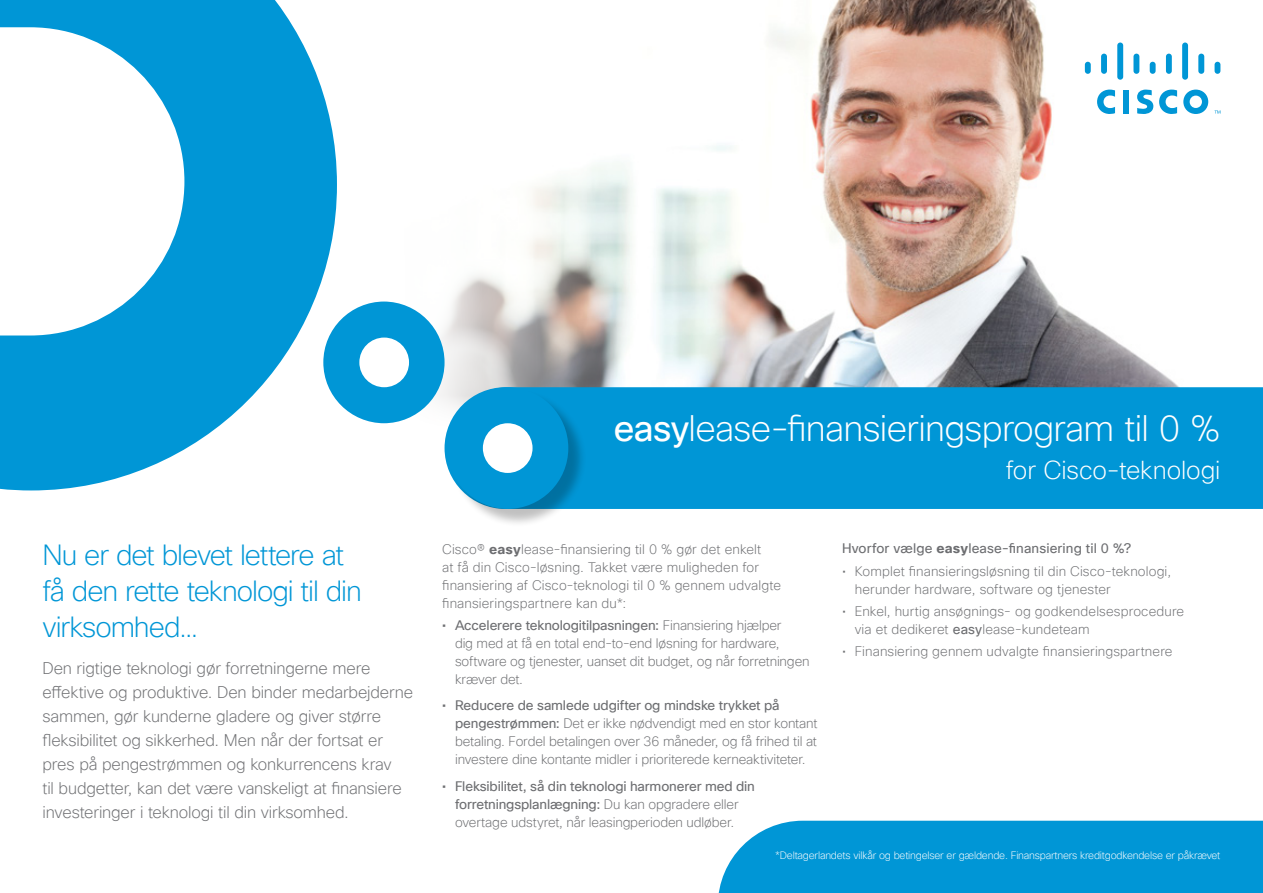
<style>
.page{position:relative;width:1263px;height:893px;background:#fff}
.page>*{position:absolute;margin:0;border:0;box-sizing:border-box;transform-origin:0 0}
.t1{font:200 36px "Cisco Sans TT";letter-spacing:-.02em;color:#fff}
.t2{font:200 28.5px/36px "Cisco Sans TT";letter-spacing:-.04em;color:#0096d6}
.t3{font:200 25.35px "Cisco Sans TT";letter-spacing:-.005em;color:#fff}
.t4{font:200 16.5px/24px "Cisco Sans TT";letter-spacing:-.01em;color:#6d6e71}
.t5{font:200 13.5px/18px "Cisco Sans TT";letter-spacing:.005em;color:#6d6e71}
.t6{font:13.5px/18px "Cisco Sans TT";letter-spacing:-.01em;color:#6d6e71;text-align:center}
.t7{font:13.5px "Cisco Sans TT";letter-spacing:.01em;color:#6d6e71}
.t8{font:200 10.5px "Cisco Sans TT";letter-spacing:-.02em;color:#fff}
.s1{font-weight:400}
.s2{font-weight:700}
.s3{font-weight:200}
</style>
<div class="page">
<img style="left:338px;top:0;width:883px;height:424px">
<div style="left:718px;top:821px;width:545px;height:72px;background:#0096d6"></div>
<div style="left:323px;top:302px;width:121px;height:121px;background:#0096d6;border-radius:61px"></div>
<div style="left:444px;top:387px;width:819px;height:122px;background:#0096d6"></div>
<div style="left:359px;top:338px;width:50px;height:49px;background:#fff;border-radius:50%"></div>
<svg style="left:0;top:0;width:337px;height:490px;fill:#0096d6"></svg>
<svg style="left:0;top:27px;width:184px;height:308px"></svg>
<div style="left:1123px;top:90px;width:6px;height:24px;background:#0096d6"></div>
<svg style="left:1159px;top:90px;width:18px;height:24px"></svg>
<svg style="left:1097px;top:90px;width:18px;height:24px"></svg>
<svg style="left:1183px;top:90px;width:25px;height:24px"></svg>
<svg style="left:1137px;top:90px;width:16px;height:24px"></svg>
<div style="left:1085px;top:62px;width:6px;height:12px;background:#0096d6;border-radius:3px"></div>
<div style="left:1101px;top:54px;width:6px;height:20px;background:#0096d6;border-radius:3px"></div>
<div style="left:1117px;top:43px;width:6px;height:37px;background:#0096d6;border-radius:3px"></div>
<div style="left:1133px;top:54px;width:6px;height:20px;background:#0096d6;border-radius:3px"></div>
<div style="left:1150px;top:62px;width:5px;height:12px;background:#0096d6;border-radius:3px"></div>
<div style="left:1166px;top:54px;width:6px;height:20px;background:#0096d6;border-radius:3px"></div>
<div style="left:1182px;top:43px;width:6px;height:37px;background:#0096d6;border-radius:3px"></div>
<div style="left:1198px;top:54px;width:6px;height:20px;background:#0096d6;border-radius:3px"></div>
<div style="left:1214px;top:62px;width:6px;height:12px;background:#0096d6;border-radius:3px"></div>
<svg style="left:1214px;top:110px;width:6px;height:4px"></svg>
<div style="left:449px;top:389px;width:138px;height:139px;background:#000;opacity:.25"></div>
<div style="left:447px;top:387px;width:121px;height:122px;background:#0096d6;border-radius:61px"></div>
<div style="left:483px;top:423px;width:49px;height:50px;background:#fff;border-radius:50%"></div>
<h2 class="t2" style="left:43px;top:537px;width:321px">Nu er det blevet lettere at få den rette teknologi til din virksomhed…</h2>
<p class="t4" style="left:43px;top:656px;width:372px">Den rigtige teknologi gør forretningerne mere effektive og produktive. Den binder medarbejderne sammen, gør kunderne gladere og giver større fleksibilitet og sikkerhed. Men når der fortsat er pres på pengestrømmen og konkurrencens krav<br>til budgetter, kan det være vanskeligt at finansiere investeringer i teknologi til din virksomhed.</p>
<h1 class="t1" style="left:614px;top:405px;width:608px"><span class="s1">easy</span>lease-finansieringsprogram til 0 %</h1>
<h3 class="t3" style="left:1006px;top:454px;width:216px">for Cisco-teknologi</h3>
<p class="t5" style="left:442px;top:540px;width:340px">Cisco® <span class="s2">easy</span>lease-finansiering til 0 % gør det enkelt<br>at få din Cisco-løsning. Takket være muligheden for finansiering af Cisco-teknologi til 0 % gennem udvalgte finansieringspartnere kan du*:</p>
<p class="t5" style="left:455px;top:616px;width:356px;text-indent:-13px"><span class="s1">• Accelerere teknologitilpasningen:</span> Finansiering hjælper<br>dig med at få en total end-to-end løsning for hardware, software og tjenester, uanset dit budget, og når forretningen kræver det.</p>
<p class="t5" style="left:455px;top:696px;width:364px;text-indent:-13px"><span class="s1">• Reducere de samlede udgifter og mindske trykket på pengestrømmen:</span> Det er ikke nødvendigt med en stor kontant betaling. Fordel betalingen over 36 måneder, og få frihed til at investere dine kontante midler i prioriterede kerneaktiviteter.</p>
<p class="t6" style="left:442px;top:777px;width:314px">• Fleksibilitet, så din teknologi harmonerer med din forretningsplanlægning: <span class="s3">Du kan opgradere eller overtage udstyret, når leasingperioden udløber.</span></p>
<p class="t7" style="left:842px;top:540px;width:291px">Hvorfor vælge <span class="s2">easy</span>lease-finansiering til 0 %?</p>
<p class="t5" style="left:855px;top:562px;width:318px;text-indent:-13px">• Komplet finansieringsløsning til din Cisco-teknologi, herunder hardware, software og tjenester</p>
<p class="t5" style="left:855px;top:602px;width:331px;text-indent:-13px">• Enkel, hurtig ansøgnings- og godkendelsesprocedure via et dedikeret <span class="s1">easy</span>lease-kundeteam</p>
<p class="t5" style="left:842px;top:642px;width:332px">• Finansiering gennem udvalgte finansieringspartnere</p>
<p class="t8" style="left:775px;top:848px;width:447px">*Deltagerlandets vilkår og betingelser er gældende. Finanspartners kreditgodkendelse er påkrævet</p>
</div>
